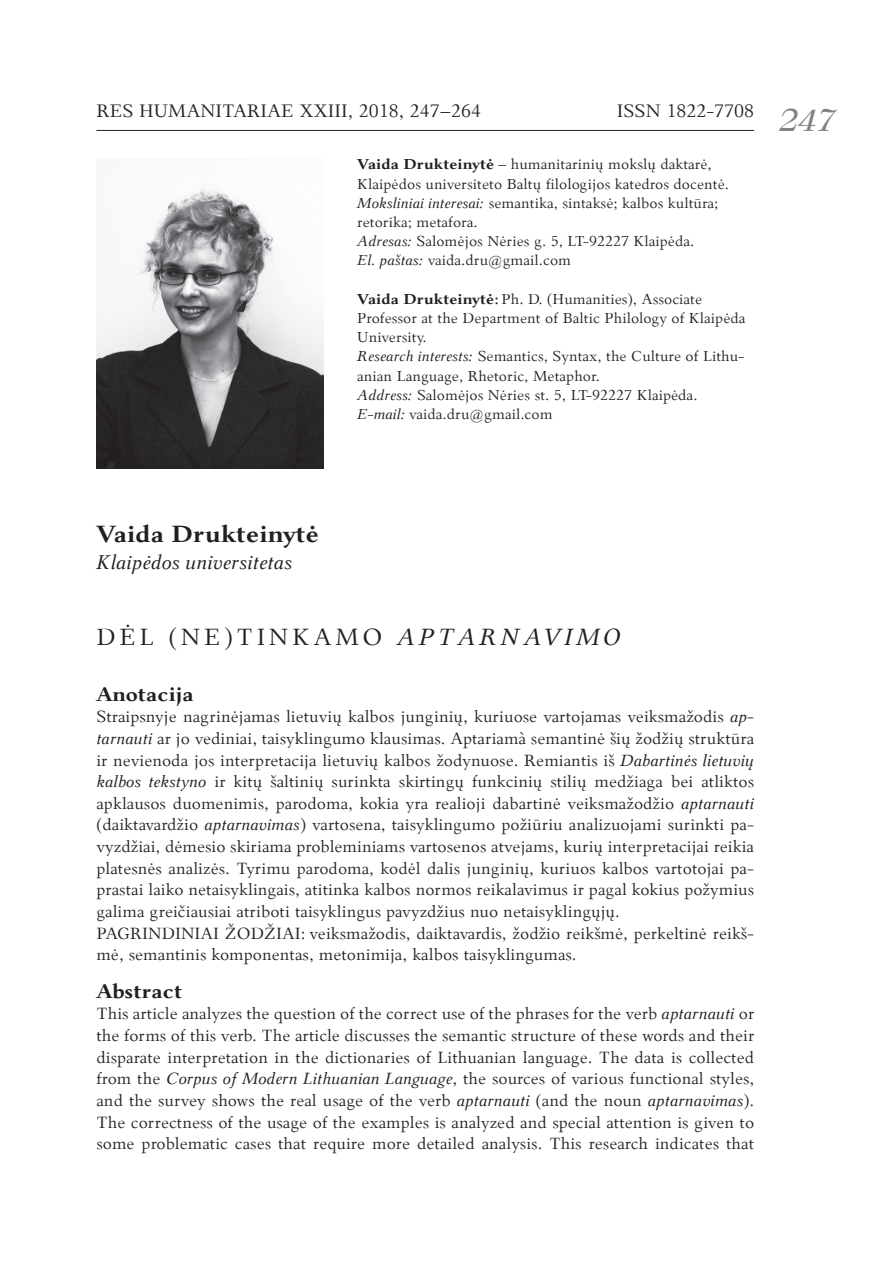
<style>
.page{position:relative;width:879px;height:1276px;background:#fff}
.page>*{position:absolute;margin:0;border:0;box-sizing:border-box;transform-origin:0 0}
.t1{font:italic 32px "Bernhard Mod BT Bold";color:#808285}
.t2{font:26px "Palemonas";letter-spacing:.14em;color:#231f20}
.t3{font:700 26px "Palemonas";color:#231f20}
.t4{font:italic 22px "Palemonas";color:#231f20}
.t5{font:700 22px "Palemonas";color:#231f20}
.t6{font:20px "Palemonas";color:#231f20}
.t7{font:18px/21.6px "Palemonas";color:#231f20}
.t8{font:16px/19.2px "Palemonas";color:#231f20}
.s1{font-weight:700}
.s2{font-style:italic}
</style>
<div class="page">
<hr style="left:96px;top:130px;width:658px;height:1px;background:#231f20">
<img style="left:96px;top:188px;width:227px;height:280px">
<p class="t6" style="left:96px;top:97px;width:386px">RES HUMANITARIAE XXIII, 2018, 247–264</p>
<p class="t6" style="left:617px;top:97px;width:139px">ISSN 1822-7708</p>
<p class="t8" style="left:357px;top:154px;width:373px"><span class="s1">Vaida Drukteinytė</span> – humanitarinių mokslų daktarė, Klaipėdos universiteto Baltų filologijos katedros docentė.<br><span class="s2">Moksliniai interesai:</span> semantika, sintaksė; kalbos kultūra; retorika; metafora.<br><span class="s2">Adresas:</span> Salomėjos Nėries g. 5, LT-92227 Klaipėda.<br><span class="s2">El. paštas:</span> vaida.dru@gmail.com</p>
<p class="t8" style="left:357px;top:289px;width:390px"><span class="s1">Vaida Drukteinytė:</span> Ph. D. (Humanities), Associate Professor at the Department of Baltic Philology of Klaipėda University.<br><span class="s2">Research interests:</span> Semantics, Syntax, the Culture of Lithu&shy;anian Language, Rhetoric, Metaphor.<br><span class="s2">Address:</span> Salomėjos Nėries st. 5, LT-92227 Klaipėda.<br><span class="s2">E-mail:</span> vaida.dru@gmail.com</p>
<h1 class="t1" style="left:780px;top:99px;width:57px">247</h1>
<h2 class="t3" style="left:96px;top:517px;width:224px">Vaida Drukteinytė</h2>
<p class="t4" style="left:96px;top:547px;width:198px">Klaipėdos universitetas</p>
<h2 class="t2" style="left:96px;top:620px;width:526px">DĖL (NE)TINKAMO <span class="s2">APTARNAVIMO</span></h2>
<p class="t5" style="left:96px;top:679px;width:99px">Anotacija</p>
<p class="t7" style="left:96px;top:705px;width:659px">Straipsnyje nagrinėjamas lietuvių kalbos junginių, kuriuose vartojamas veiksmažodis <span class="s2">ap&shy;tarnauti</span> ar jo vediniai, taisyklingumo klausimas. Aptariamà semantinė šių žodžių struktūra ir nevienoda jos interpretacija lietuvių kalbos žodynuose. Remiantis iš <span class="s2">Dabartinės lietuvių kalbos tekstyno</span> ir kitų šaltinių surinkta skirtingų funkcinių stilių medžiaga bei atliktos apklausos duomenimis, parodoma, kokia yra realioji dabartinė veiksmažodžio <span class="s2">aptarnauti </span>(daiktavardžio <span class="s2">aptarnavimas</span>) vartosena, taisyklingumo požiūriu analizuojami surinkti pa&shy;vyzdžiai, dėmesio skiriama probleminiams vartosenos atvejams, kurių interpretacijai reikia platesnės analizės. Tyrimu parodoma, kodėl dalis junginių, kuriuos kalbos vartotojai pa&shy;prastai laiko netaisyklingais, atitinka kalbos normos reikalavimus ir pagal kokius požymius galima greičiausiai atriboti taisyklingus pavyzdžius nuo netaisyklingųjų.<br>PAGRINDINIAI ŽODŽIAI: veiksmažodis, daiktavardis, žodžio reikšmė, perkeltinė reikš&shy;mė, semantinis komponentas, metonimija, kalbos taisyklingumas.</p>
<p class="t5" style="left:96px;top:976px;width:87px">Abstract</p>
<p class="t7" style="left:96px;top:1002px;width:659px;text-align:justify">This article analyzes the question of the correct use of the phrases for the verb <span class="s2">aptarnauti</span> or the forms of this verb. The article discusses the semantic structure of these words and their disparate interpretation in the dictionaries of Lithuanian language. The data is collected from the <span class="s2">Corpus of Modern Lithuanian Language</span>, the sources of various functional styles, and the survey shows the real usage of the verb <span class="s2">aptarnauti</span> (and the noun <span class="s2">aptarnavimas</span>).<br>The correctness of the usage of the examples is analyzed and special attention is given to some problematic cases that require more detailed analysis. This research indicates that</p>
</div>
